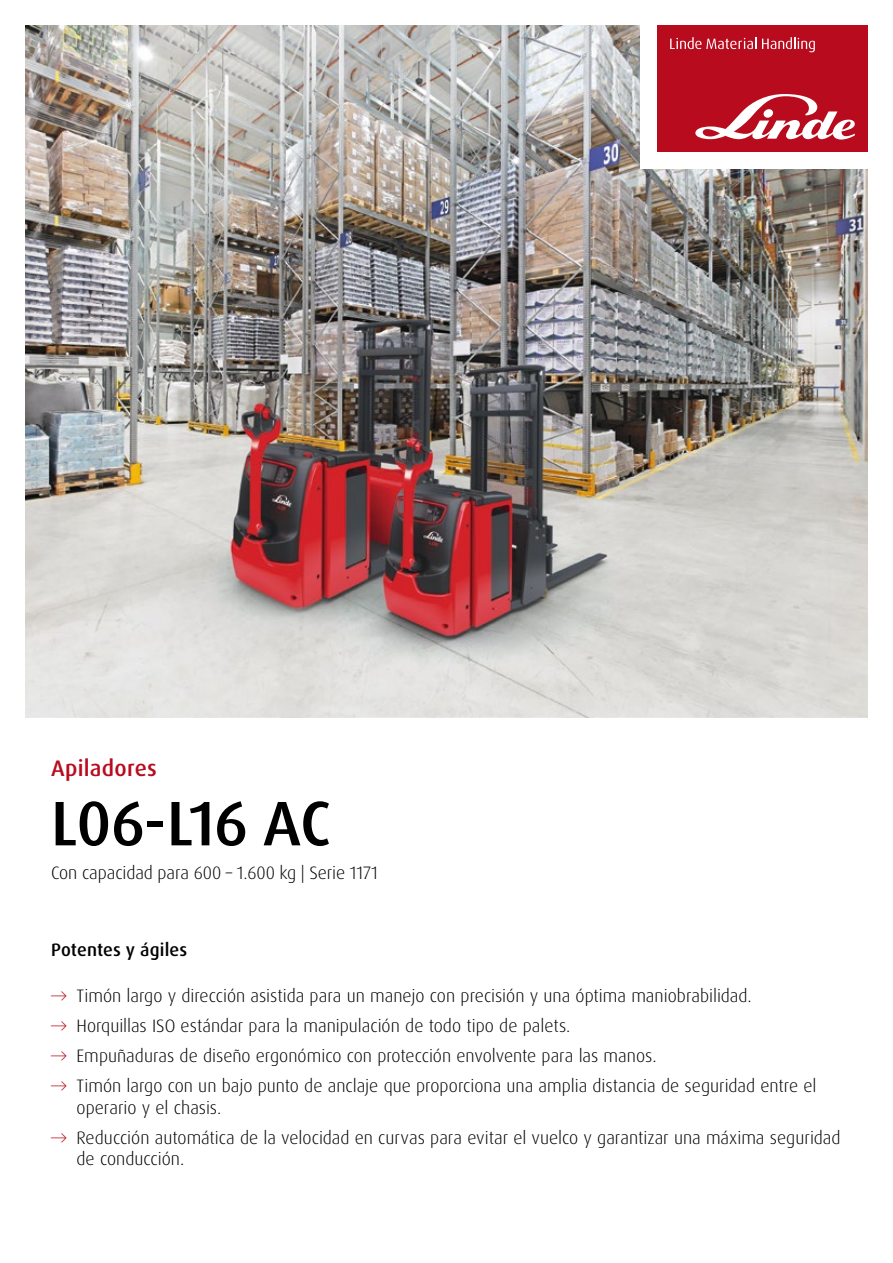
<style>
.page{position:relative;width:893px;height:1263px;background:#fff}
.page>*{position:absolute;margin:0;border:0;box-sizing:border-box;transform-origin:0 0}
.t1{font:500 63px "Dax Pro";letter-spacing:-.02em;color:#000}
.t2{font:500 22.5px "Dax Pro";letter-spacing:.01em;color:#b80c1e}
.t3{font:300 18px/21.6px "Dax Pro";color:#000}
.t4{font:500 18px "Dax Pro";letter-spacing:.01em;color:#000}
.s1{color:#b80c1e}
</style>
<div class="page">
<img style="left:25px;top:26px;width:842px;height:691px">
<div style="left:640px;top:0;width:251px;height:169px;background:#fff"></div>
<div style="left:657px;top:26px;width:210px;height:126px;background:#b80c1e"></div>
<svg style="left:695px;top:94px;width:160px;height:46px"></svg>
<svg style="left:670px;top:37px;width:86px;height:12px"></svg>
<svg style="left:762px;top:37px;width:53px;height:15px"></svg>
<p class="t2" style="left:51px;top:753px;width:107px">Apiladores</p>
<h1 class="t1" style="left:51px;top:783px;width:281px">L06-L16 AC</h1>
<p class="t3" style="left:51px;top:862px;width:329px">Con capacidad para 600 – 1.600 kg | Serie 1171</p>
<p class="t4" style="left:51px;top:938px;width:138px">Potentes y ágiles</p>
<p class="t3" style="left:51px;top:985px;width:702px"><span class="s1">→</span> Timón largo y dirección asistida para un manejo con precisión y una óptima maniobrabilidad.</p>
<p class="t3" style="left:51px;top:1015px;width:521px"><span class="s1">→</span> Horquillas ISO estándar para la manipulación de todo tipo de palets.</p>
<p class="t3" style="left:51px;top:1045px;width:607px"><span class="s1">→</span> Empuñaduras de diseño ergonómico con protección envolvente para las manos.</p>
<p class="t3" style="left:77px;top:1075px;width:741px;text-indent:-25px"><span class="s1">→</span> Timón largo con un bajo punto de anclaje que proporciona una amplia distancia de seguridad entre el operario y el chasis.</p>
<p class="t3" style="left:77px;top:1127px;width:766px;text-indent:-25px"><span class="s1">→</span> Reducción automática de la velocidad en curvas para evitar el vuelco y garantizar una máxima seguridad de conducción.</p>
</div>
